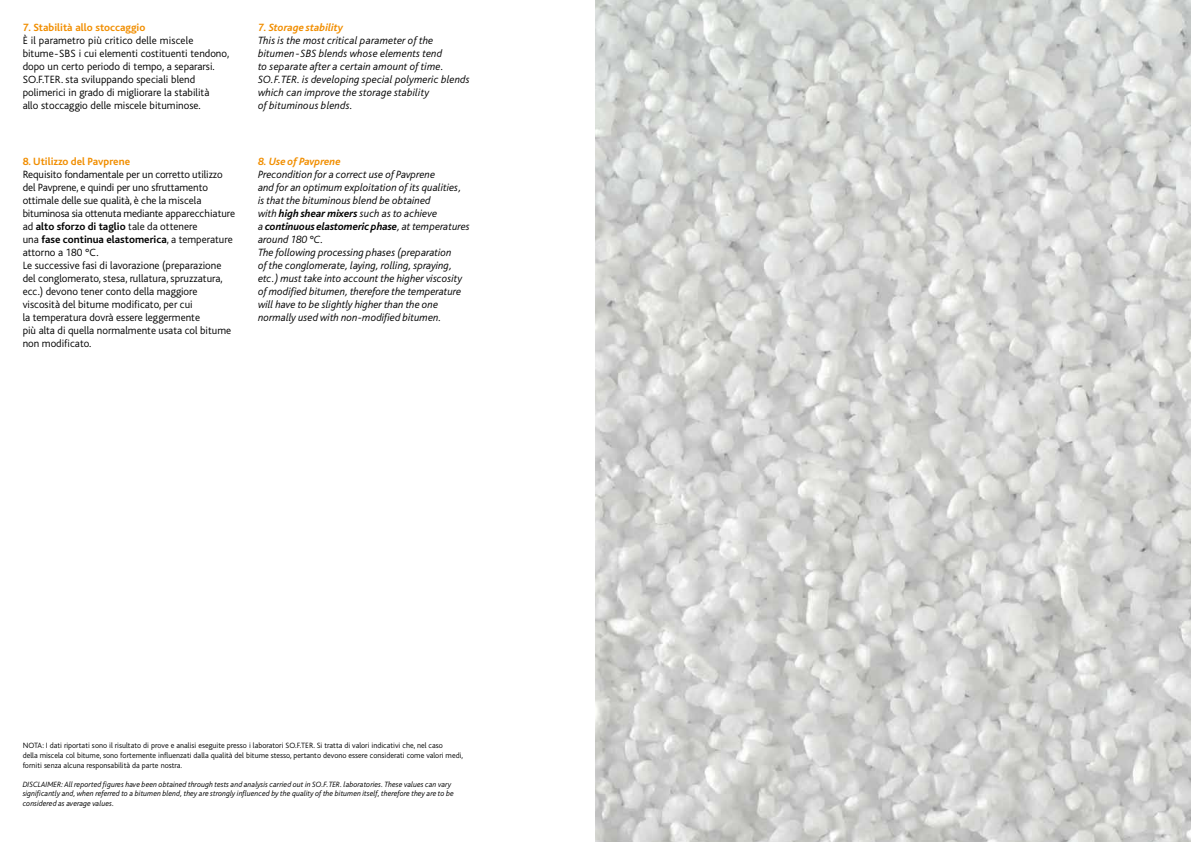
<style>
.page{position:relative;width:1191px;height:842px;background:#fff}
.page>*{position:absolute;margin:0;border:0;box-sizing:border-box;transform-origin:0 0}
.t1{font:300 11px/13px "Bliss";color:#000}
.t2{font:italic 300 11px/13px "Bliss";color:#000}
.t3{font:700 11px "Bliss";color:#f18e00}
.t4{font:italic 700 11px "Bliss";color:#f18e00}
.t5{font:300 8px/9.6px "Bliss";color:#000}
.t6{font:italic 300 8px/9.6px "Bliss";color:#000}
.s1{font-weight:700}
</style>
<div class="page">
<img style="left:595px;top:0;width:596px;height:842px">
<p class="t3" style="left:23px;top:22px;width:124px">7. Stabilità allo stoccaggio</p>
<p class="t1" style="left:23px;top:34px;width:208px">È il parametro più critico delle miscele bitume-SBS i cui elementi costituenti tendono, dopo un certo periodo di tempo, a separarsi.<br>SO.F.TER. sta sviluppando speciali blend polimerici in grado di migliorare la stabilità<br>allo stoccaggio delle miscele bituminose.</p>
<p class="t3" style="left:23px;top:156px;width:109px">8. Utilizzo del Pavprene</p>
<p class="t1" style="left:23px;top:168px;width:214px">Requisito fondamentale per un corretto utilizzo del Pavprene, e quindi per uno sfruttamento ottimale delle sue qualità, è che la miscela bituminosa sia ottenuta mediante apparecchiature ad <span class="s1">alto sforzo di taglio</span> tale da ottenere<br>una <span class="s1">fase continua elastomerica</span>, a temperature attorno a 180 °C.<br>Le successive fasi di lavorazione (preparazione del conglomerato, stesa, rullatura, spruzzatura, ecc.) devono tener conto della maggiore viscosità del bitume modificato, per cui<br>la temperatura dovrà essere leggermente<br>più alta di quella normalmente usata col bitume non modificato.</p>
<p class="t4" style="left:258px;top:22px;width:87px">7. Storage stability</p>
<p class="t2" style="left:258px;top:34px;width:213px">This is the most critical parameter of the bitumen-SBS blends whose elements tend<br>to separate after a certain amount of time.<br>SO.F.TER. is developing special polymeric blends which can improve the storage stability<br>of bituminous blends.</p>
<p class="t4" style="left:258px;top:156px;width:84px">8. Use of Pavprene</p>
<p class="t2" style="left:258px;top:168px;width:213px">Precondition for a correct use of Pavprene<br>and for an optimum exploitation of its qualities, is that the bituminous blend be obtained<br>with <span class="s1">high shear mixers</span> such as to achieve<br>a <span class="s1">continuous elastomeric phase</span>, at temperatures around 180 °C.<br>The following processing phases (preparation<br>of the conglomerate, laying, rolling, spraying, etc.) must take into account the higher viscosity of modified bitumen, therefore the temperature will have to be slightly higher than the one normally used with non-modified bitumen.</p>
<p class="t5" style="left:23px;top:741px;width:442px">NOTA: I dati riportati sono il risultato di prove e analisi eseguite presso i laboratori SO.F.TER. Si tratta di valori indicativi che, nel caso<br>della miscela col bitume, sono fortemente influenzati dalla qualità del bitume stesso, pertanto devono essere considerati come valori medi, forniti senza alcuna responsabilità da parte nostra.</p>
<p class="t6" style="left:23px;top:779px;width:433px">DISCLAIMER: All reported figures have been obtained through tests and analysis carried out in SO.F.TER. laboratories. These values can vary significantly and, when referred to a bitumen blend, they are strongly influenced by the quality of the bitumen itself, therefore they are to be considered as average values.</p>
</div>
